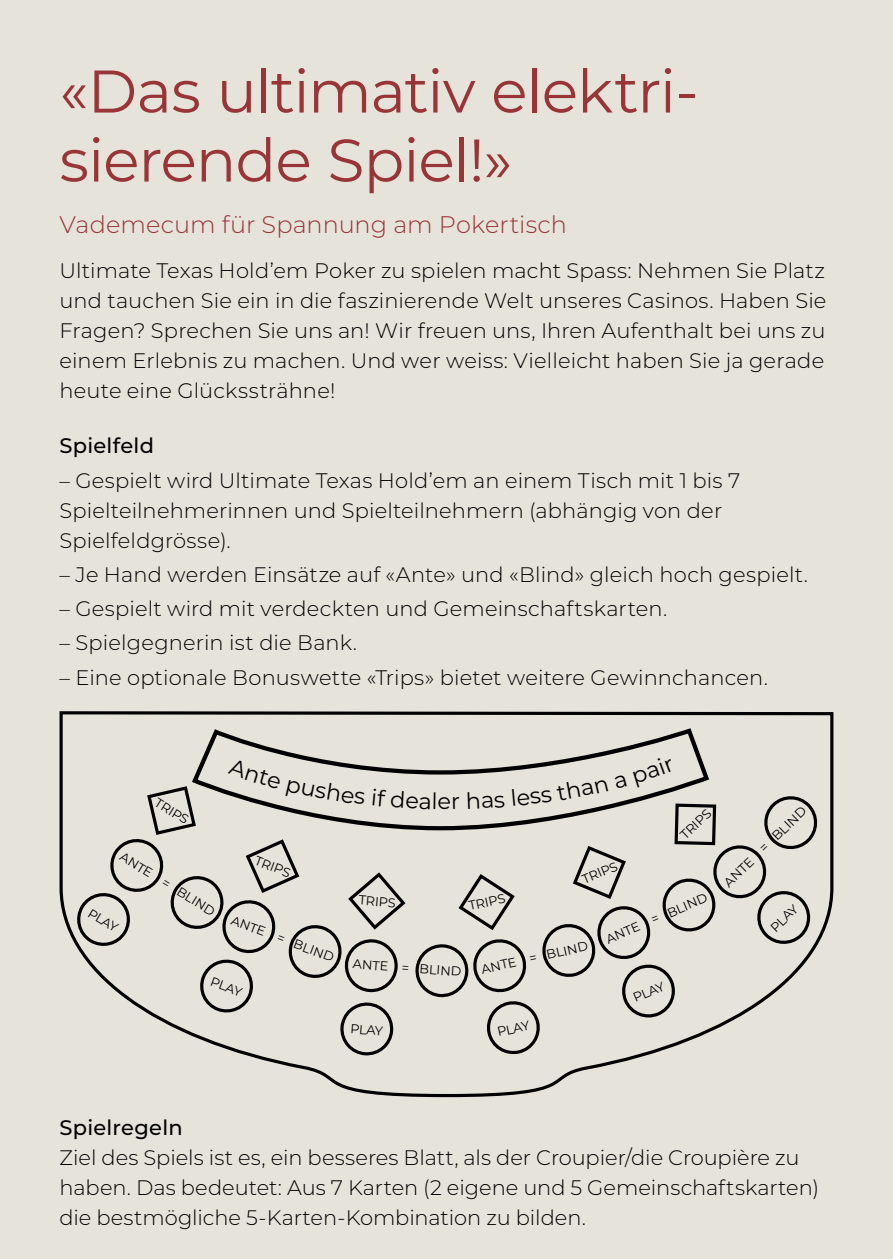
<style>
.page{position:relative;width:893px;height:1259px;background:#e6e3db}
.page>*{position:absolute;margin:0;border:0;box-sizing:border-box;transform-origin:0 0}
.t1{font:60px/69px "Montserrat";letter-spacing:-.015em;color:#993537}
.t2{font:300 24px "Montserrat";letter-spacing:.005em;color:#993537}
.t3{font:22.5px "Montserrat";color:#000}
.t4{font:300 21px/30px "Montserrat";letter-spacing:.005em;color:#000}
.t5{font:500 21px "Montserrat";letter-spacing:.015em;color:#000}
.t6{font:12.9px "Montserrat";color:#000}
</style>
<div class="page">
<svg style="left:59px;top:711px;width:775px;height:387px"></svg>
<svg style="left:191px;top:711px;width:520px;height:46px"></svg>
<svg style="left:71px;top:757px;width:747px;height:300px"></svg>
<h1 class="t1" style="left:60px;top:55px;width:640px">«Das ultimativ elektri&shy;sierende Spiel!»</h1>
<p class="t2" style="left:60px;top:208px;width:509px">Vademecum für Spannung am Pokertisch</p>
<p class="t4" style="left:60px;top:254px;width:768px;text-align:justify">Ultimate Texas Hold’em Poker zu spielen macht Spass: Nehmen Sie Platz und tauchen Sie ein in die faszinierende Welt unseres Casinos. Haben Sie Fragen? Sprechen Sie uns an! Wir freuen uns, Ihren Aufenthalt bei uns zu einem Erlebnis zu machen. Und wer weiss: Vielleicht haben Sie ja gerade heute eine Glückssträhne!</p>
<p class="t5" style="left:60px;top:431px;width:96px">Spielfeld</p>
<p class="t4" style="left:60px;top:464px;width:682px">– Gespielt wird Ultimate Texas Hold’em an einem Tisch mit 1 bis 7<br>Spielteilnehmerinnen und Spielteilnehmern (abhängig von der<br>Spielfeldgrösse).</p>
<p class="t4" style="left:60px;top:559px;width:750px">– Je Hand werden Einsätze auf «Ante» und «Blind» gleich hoch gespielt.</p>
<p class="t4" style="left:60px;top:593px;width:609px">– Gespielt wird mit verdeckten und Gemeinschaftskarten.</p>
<p class="t4" style="left:60px;top:627px;width:299px">– Spielgegnerin ist die Bank.</p>
<p class="t4" style="left:60px;top:661px;width:710px">– Eine optionale Bonuswette «Trips» bietet weitere Gewinnchancen.</p>
<p class="t6" style="left:161px;top:793px;width:39px;rotate:32deg">TRIPS</p>
<p class="t6" style="left:126px;top:848px;width:110px;rotate:31deg">ANTE = BLIND</p>
<p class="t6" style="left:259px;top:851px;width:39px;rotate:21deg">TRIPS</p>
<p class="t6" style="left:235px;top:912px;width:110px;rotate:20deg">ANTE = BLIND</p>
<p class="t6" style="left:214px;top:973px;width:34px;rotate:20deg">PLAY</p>
<p class="t6" style="left:94px;top:904px;width:34px;rotate:31deg">PLAY</p>
<p class="t3" style="left:438px;top:785px;width:15px">e</p>
<p class="t6" style="left:676px;top:830px;width:39px;rotate:-44deg">TRIPS</p>
<p class="t6" style="left:720px;top:878px;width:110px;rotate:-44deg">ANTE = BLIND</p>
<p class="t6" style="left:766px;top:923px;width:34px;rotate:-44deg">PLAY</p>
<p class="t6" style="left:579px;top:871px;width:39px;rotate:-23deg">TRIPS</p>
<p class="t6" style="left:603px;top:931px;width:110px;rotate:-23deg">ANTE = BLIND</p>
<p class="t6" style="left:630px;top:990px;width:34px;rotate:-23deg">PLAY</p>
<p class="t6" style="left:467px;top:897px;width:39px;rotate:-12deg">TRIPS</p>
<p class="t6" style="left:480px;top:961px;width:110px;rotate:-13deg">ANTE = BLIND</p>
<p class="t6" style="left:359px;top:891px;width:39px;rotate:4deg">TRIPS</p>
<p class="t6" style="left:354px;top:955px;width:110px;rotate:4deg">ANTE = BLIND</p>
<p class="t6" style="left:351px;top:1019px;width:34px;rotate:4deg">PLAY</p>
<p class="t6" style="left:496px;top:1023px;width:34px;rotate:-13deg">PLAY</p>
<p class="t5" style="left:60px;top:1112px;width:125px">Spielregeln</p>
<p class="t4" style="left:60px;top:1141px;width:761px">Ziel des Spiels ist es, ein besseres Blatt, als der Croupier/die Croupière zu haben. Das bedeutet: Aus 7 Karten (2 eigene und 5 Gemeinschaftskarten) die bestmögliche 5-Karten-Kombination zu bilden.</p>
</div>
